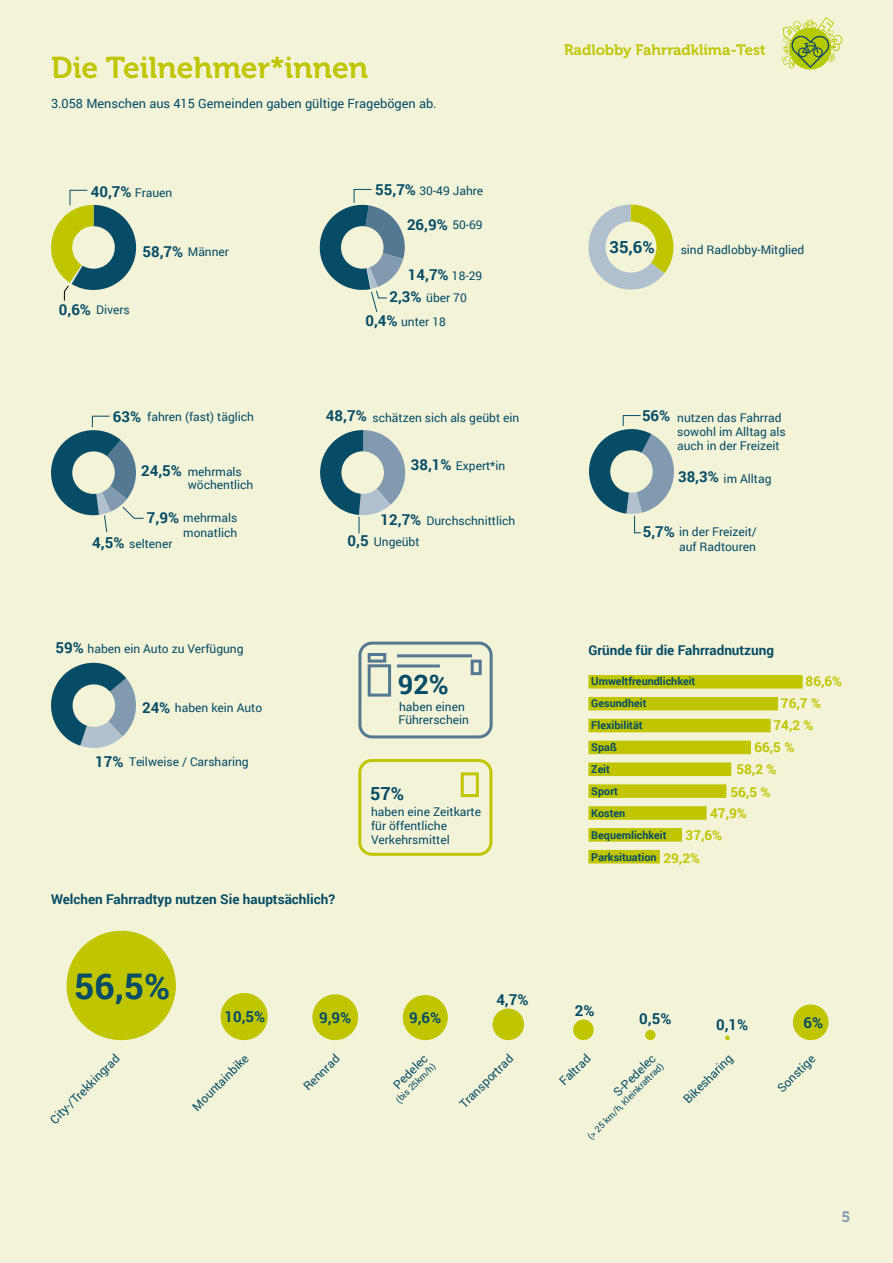
<style>
.page{position:relative;width:893px;height:1263px;background:#f3f3d7}
.page>*{position:absolute;margin:0;border:0;box-sizing:border-box;transform-origin:0 0}
.t1{font:700 35.4px "Roboto";color:#064c67}
.t2{font:30px "Museo 700";color:#c0c500}
.t3{font:700 27px "Roboto";color:#064c67}
.t4{font:700 18px "Roboto";color:#064c67}
.t5{font:700 16.65px "Roboto";color:#064c67}
.t6{font:700 15px "Roboto";color:#064c67}
.t7{font:15px "Museo 700";color:#c0c500}
.t8{font:15px "Museo 700";color:#819aaf}
.t9{font:700 13.5px "Roboto";color:#064c67}
.t10{font:700 13.5px "Roboto";color:#c0c500}
.t11{font:12.75px "Roboto";color:#064c67}
.t12{font:12px/14.4px "Roboto";color:#064c67}
.t13{font:700 10.8px "Roboto";color:#064c67}
.t14{font:9px "Roboto";color:#064c67}
.s1{font-weight:700;font-size:15px}
</style>
<div class="page">
<svg style="left:782px;top:17px;width:60px;height:52px"></svg>
<svg style="left:588px;top:204px;width:86px;height:86px"></svg>
<div style="left:605px;top:222px;width:51px;height:51px;background:#f3f3d7;border-radius:50%"></div>
<svg style="left:51px;top:190px;width:85px;height:111px"></svg>
<svg style="left:319px;top:189px;width:86px;height:123px"></svg>
<div style="left:341px;top:226px;width:43px;height:43px;background:#f3f3d7;border-radius:50%"></div>
<div style="left:221px;top:993px;width:47px;height:47px;background:#c0c500;border-radius:24px"></div>
<div style="left:312px;top:994px;width:46px;height:46px;background:#c0c500;border-radius:23px"></div>
<div style="left:403px;top:995px;width:45px;height:45px;background:#c0c500;border-radius:23px"></div>
<div style="left:492px;top:1008px;width:32px;height:32px;background:#c0c500;border-radius:16px"></div>
<div style="left:573px;top:1019px;width:21px;height:21px;background:#c0c500;border-radius:10px"></div>
<div style="left:645px;top:1030px;width:10px;height:10px;background:#c0c500;border-radius:5px"></div>
<svg style="left:725px;top:1035px;width:5px;height:5px"></svg>
<div style="left:793px;top:1004px;width:35px;height:36px;background:#c0c500;border-radius:18px"></div>
<div style="left:67px;top:931px;width:109px;height:109px;background:#c0c500;border-radius:55px"></div>
<div style="left:461px;top:772px;width:18px;height:25px;border:3px solid #c0c500"></div>
<div style="left:358px;top:759px;width:134px;height:97px;border:3px solid #c0c500;border-radius:12px"></div>
<svg style="left:367px;top:653px;width:115px;height:44px"></svg>
<div style="left:358px;top:642px;width:135px;height:96px;border:3px solid #547892;border-radius:12px"></div>
<svg style="left:51px;top:662px;width:85px;height:86px"></svg>
<svg style="left:589px;top:415px;width:85px;height:118px"></svg>
<svg style="left:320px;top:430px;width:86px;height:104px"></svg>
<svg style="left:51px;top:416px;width:93px;height:116px"></svg>
<div style="left:588px;top:675px;width:215px;height:14px;background:#c0c500"></div>
<div style="left:588px;top:697px;width:190px;height:13px;background:#c0c500"></div>
<div style="left:588px;top:719px;width:183px;height:13px;background:#c0c500"></div>
<div style="left:588px;top:741px;width:163px;height:13px;background:#c0c500"></div>
<div style="left:588px;top:762px;width:143px;height:14px;background:#c0c500"></div>
<div style="left:588px;top:784px;width:138px;height:14px;background:#c0c500"></div>
<div style="left:588px;top:806px;width:119px;height:14px;background:#c0c500"></div>
<div style="left:588px;top:828px;width:94px;height:13px;background:#c0c500"></div>
<div style="left:588px;top:850px;width:72px;height:13px;background:#c0c500"></div>
<h2 class="t2" style="left:51px;top:51px;width:319px">Die Teilnehmer*innen</h2>
<p class="t11" style="left:51px;top:94px;width:387px">3.058 Menschen aus 415 Gemeinden gaben gültige Fragebögen ab.</p>
<p class="t7" style="left:564px;top:41px;width:203px">Radlobby Fahrradklima-Test</p>
<p class="t12" style="left:375px;top:183px;width:109px"><span class="s1">55,7%</span> 30-49 Jahre</p>
<p class="t6" style="left:407px;top:214px;width:42px">26,9%</p>
<p class="t6" style="left:408px;top:264px;width:42px">14,7%</p>
<p class="t12" style="left:365px;top:286px;width:103px;line-height:23.4px;text-indent:24px"><span class="s1">2,3%</span> über 70<br><span class="s1">0,4%</span> unter 18</p>
<p class="t12" style="left:91px;top:185px;width:83px"><span class="s1">40,7%</span> Frauen</p>
<p class="t12" style="left:452px;top:217px;width:32px">50-69</p>
<p class="t12" style="left:142px;top:244px;width:88px"><span class="s1">58,7%</span> Männer</p>
<h3 class="t5" style="left:609px;top:235px;width:47px">35,6%</h3>
<p class="t12" style="left:681px;top:242px;width:125px">sind Radlobby-Mitglied</p>
<p class="t12" style="left:452px;top:268px;width:32px">18-29</p>
<p class="t12" style="left:59px;top:302px;width:73px"><span class="s1">0,6%</span> Divers</p>
<p class="t12" style="left:113px;top:409px;width:143px"><span class="s1">63%</span> fahren (fast) täglich</p>
<p class="t6" style="left:141px;top:460px;width:42px">24,5%</p>
<p class="t6" style="left:147px;top:507px;width:34px">7,9%</p>
<p class="t12" style="left:188px;top:464px;width:67px;line-height:13.5px">mehrmals wöchentlich</p>
<p class="t12" style="left:183px;top:510px;width:56px">mehrmals monatlich</p>
<p class="t6" style="left:92px;top:532px;width:34px">4,5%</p>
<p class="t12" style="left:129px;top:536px;width:45px">seltener</p>
<p class="t6" style="left:326px;top:405px;width:42px">48,7%</p>
<p class="t12" style="left:372px;top:410px;width:148px">schätzen sich als geübt ein</p>
<p class="t6" style="left:411px;top:454px;width:42px">38,1%</p>
<p class="t12" style="left:456px;top:458px;width:51px">Expert*in</p>
<p class="t6" style="left:381px;top:509px;width:42px">12,7%</p>
<p class="t12" style="left:426px;top:513px;width:90px">Durchschnittlich</p>
<p class="t6" style="left:348px;top:530px;width:23px">0,5</p>
<p class="t12" style="left:374px;top:534px;width:47px">Ungeübt</p>
<p class="t6" style="left:642px;top:405px;width:30px">56%</p>
<p class="t12" style="left:677px;top:410px;width:110px">nutzen das Fahrrad sowohl im Alltag als auch in der Freizeit</p>
<p class="t12" style="left:724px;top:471px;width:49px">im Alltag</p>
<p class="t6" style="left:678px;top:466px;width:42px">38,3%</p>
<p class="t6" style="left:643px;top:521px;width:34px">5,7%</p>
<p class="t12" style="left:679px;top:524px;width:79px">in der Freizeit/ auf Radtouren</p>
<p class="t6" style="left:55px;top:637px;width:30px">59%</p>
<p class="t12" style="left:88px;top:641px;width:157px">haben ein Auto zu Verfügung</p>
<p class="t9" style="left:588px;top:641px;width:187px">Gründe für die Fahrradnutzung</p>
<p class="t6" style="left:142px;top:697px;width:30px">24%</p>
<p class="t12" style="left:175px;top:700px;width:89px">haben kein Auto</p>
<p class="t6" style="left:95px;top:751px;width:30px">17%</p>
<p class="t12" style="left:129px;top:754px;width:121px">Teilweise / Carsharing</p>
<h3 class="t3" style="left:398px;top:665px;width:52px">92%</h3>
<p class="t12" style="left:398px;top:699px;width:72px;line-height:13.4px">haben einen<br>Führerschein</p>
<h3 class="t4" style="left:370px;top:781px;width:35px">57%</h3>
<p class="t12" style="left:371px;top:804px;width:111px">haben eine Zeitkarte für öffentliche<br>Verkehrsmittel</p>
<p class="t13" style="left:591px;top:674px;width:106px">Umweltfreundlichkeit</p>
<p class="t10" style="left:806px;top:672px;width:38px">86,6%</p>
<p class="t10" style="left:781px;top:693px;width:42px">76,7 %</p>
<p class="t10" style="left:774px;top:716px;width:42px">74,2 %</p>
<p class="t10" style="left:754px;top:738px;width:42px">66,5 %</p>
<p class="t10" style="left:736px;top:759px;width:42px">58,2 %</p>
<p class="t10" style="left:730px;top:782px;width:42px">56,5 %</p>
<p class="t10" style="left:710px;top:804px;width:38px">47,9%</p>
<p class="t10" style="left:686px;top:826px;width:38px">37,6%</p>
<p class="t10" style="left:663px;top:849px;width:38px">29,2%</p>
<p class="t13" style="left:591px;top:696px;width:57px">Gesundheit</p>
<p class="t13" style="left:591px;top:718px;width:53px">Flexibilität</p>
<p class="t13" style="left:591px;top:740px;width:27px">Spaß</p>
<p class="t13" style="left:591px;top:762px;width:20px">Zeit</p>
<p class="t13" style="left:591px;top:784px;width:28px">Sport</p>
<p class="t13" style="left:591px;top:806px;width:36px">Kosten</p>
<p class="t13" style="left:591px;top:828px;width:77px">Bequemlichkeit</p>
<p class="t13" style="left:591px;top:850px;width:67px">Parksituation</p>
<p class="t9" style="left:51px;top:890px;width:286px">Welchen Fahrradtyp nutzen Sie hauptsächlich?</p>
<h1 class="t1" style="left:74px;top:961px;width:98px">56,5%</h1>
<p class="t6" style="left:224px;top:1006px;width:42px">10,5%</p>
<p class="t6" style="left:319px;top:1007px;width:34px">9,9%</p>
<p class="t6" style="left:409px;top:1007px;width:34px">9,6%</p>
<p class="t6" style="left:496px;top:989px;width:34px">4,7%</p>
<p class="t6" style="left:575px;top:1000px;width:21px">2%</p>
<p class="t6" style="left:639px;top:1008px;width:34px">0,5%</p>
<p class="t6" style="left:716px;top:1014px;width:34px">0,1%</p>
<p class="t6" style="left:803px;top:1012px;width:21px">6%</p>
<p class="t12" style="left:47px;top:1116px;width:94px;rotate:-45deg">City-/Trekkingrad</p>
<p class="t12" style="left:189px;top:1103px;width:75px;rotate:-45deg">Mountainbike</p>
<p class="t12" style="left:300px;top:1083px;width:47px;rotate:-45deg">Rennrad</p>
<p class="t14" style="left:393px;top:1097px;width:53px;rotate:-45deg">(bis 25km/h)</p>
<p class="t12" style="left:456px;top:1100px;width:72px;rotate:-45deg">Transportrad</p>
<p class="t12" style="left:390px;top:1081px;width:44px;rotate:-45deg">Pedelec</p>
<p class="t12" style="left:556px;top:1078px;width:40px;rotate:-45deg">Faltrad</p>
<p class="t12" style="left:680px;top:1096px;width:65px;rotate:-45deg">Bikesharing</p>
<p class="t12" style="left:610px;top:1089px;width:55px;rotate:-45deg">S-Pedelec</p>
<p class="t14" style="left:585px;top:1133px;width:104px;rotate:-45deg">(&gt; 25 km/h, Kleinkraftrad)</p>
<p class="t12" style="left:774px;top:1085px;width:49px;rotate:-45deg">Sonstige</p>
<p class="t8" style="left:842px;top:1208px;width:10px">5</p>
</div>
